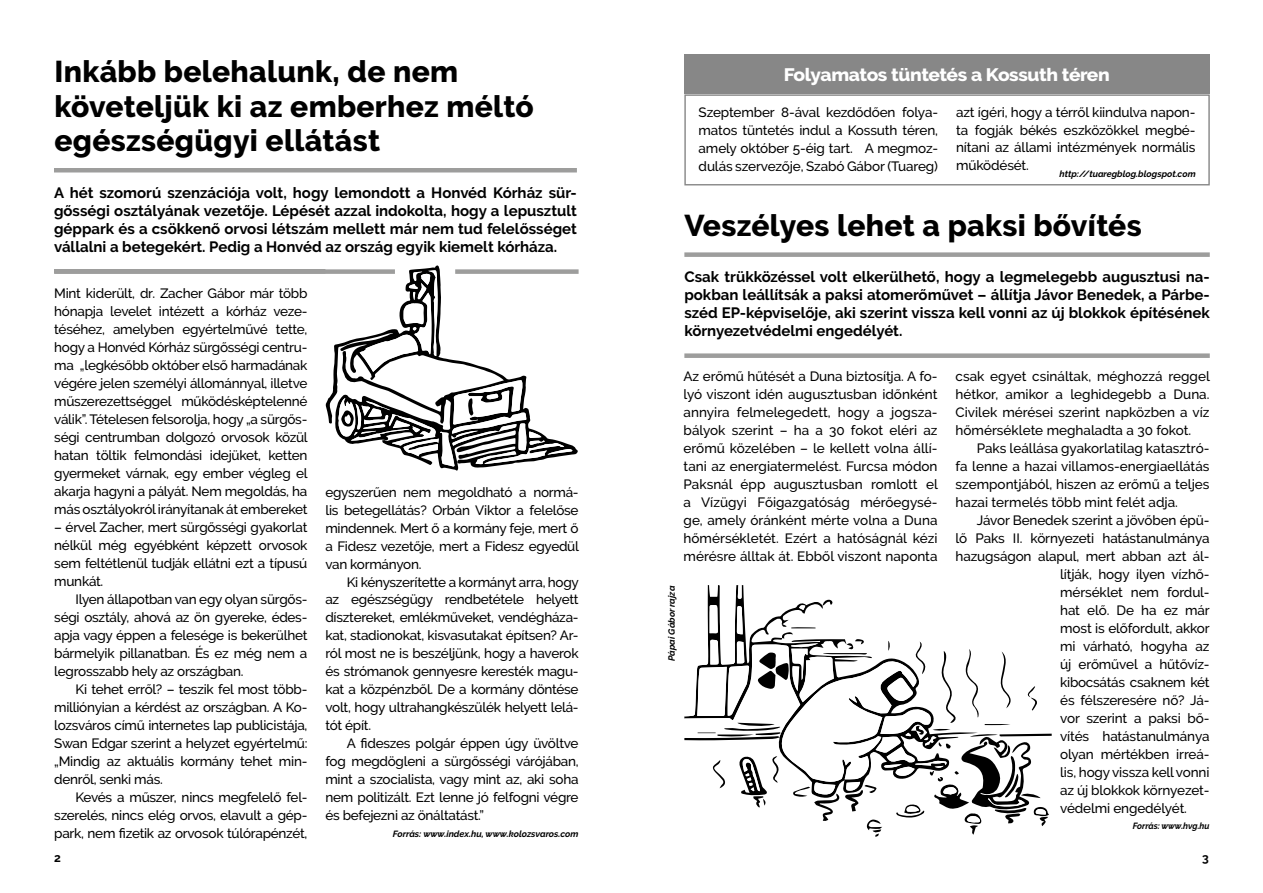
<style>
.page{position:relative;width:1263px;height:893px;background:#fff}
.page>*{position:absolute;margin:0;border:0;box-sizing:border-box;transform-origin:0 0}
.t1{font:800 30px/34.5px "Raleway";letter-spacing:.01em;color:#000}
.t2{font:800 18px "Raleway";letter-spacing:-.02em;color:#fff;scale:1.06 1}
.t3{font:700 15px/18px "Raleway";color:#000;text-align:justify}
.t4{font:500 13.5px/18px "Raleway";letter-spacing:-.01em;color:#000;text-align:justify}
.t5{font:700 12px "Raleway";color:#000}
.t6{font:italic 700 9px "Raleway";color:#000}
.t7{font:italic 700 9px "Raleway";color:#000;scale:.94 1}
</style>
<div class="page">
<div style="left:684px;top:94px;width:526px;height:91px;border:1px solid #878787"></div>
<div style="left:684px;top:54px;width:526px;height:40px;background:#878787"></div>
<div style="left:684px;top:252px;width:526px;height:5px;background:#9d9d9c"></div>
<div style="left:684px;top:353px;width:526px;height:5px;background:#9d9d9c"></div>
<hr style="left:54px;top:168px;width:523px;height:4px;background:#9d9d9c">
<svg style="left:684px;top:585px;width:368px;height:252px"></svg>
<svg style="left:325px;top:265px;width:253px;height:206px"></svg>
<svg style="left:360px;top:270px;width:78px;height:102px"></svg>
<svg style="left:338px;top:380px;width:234px;height:87px"></svg>
<div style="left:54px;top:269px;width:341px;height:5px;background:#9d9d9c"></div>
<div style="left:455px;top:269px;width:124px;height:5px;background:#9d9d9c"></div>
<h1 class="t1" style="left:55px;top:55px;width:481px">Inkább belehalunk, de nem követeljük ki az emberhez méltó egészségügyi ellátást</h1>
<p class="t3" style="left:54px;top:184px;width:524px">A hét szomorú szenzációja volt, hogy lemondott a Honvéd Kórház sür&shy;gősségi osztályának vezetője. Lépését azzal indokolta, hogy a lepusztult géppark és a csökkenő orvosi létszám mellett már nem tud felelősséget vállalni a betegekért. Pedig a Honvéd az ország egyik kiemelt kórháza.</p>
<p class="t4" style="left:54px;top:284px;width:255px">Mint kiderült, dr. Zacher Gábor már több hónapja levelet intézett a kórház veze&shy;téséhez, amelyben egyértelművé tette, hogy a Honvéd Kórház sürgősségi centru&shy;ma „legkésőbb október első harmadának végére jelen személyi állománnyal, illetve műszerezettséggel működésképtelenné válik”. Tételesen felsorolja, hogy „a sürgős&shy;ségi centrumban dolgozó orvosok közül hatan töltik felmondási idejüket, ketten gyermeket várnak, egy ember végleg el akarja hagyni a pályát. Nem megoldás, ha más osztályokról irányítanak át embereket</p>
<p class="t4" style="left:54px;top:518px;width:255px">– érvel Zacher, mert sürgősségi gyakorlat nélkül még egyébként képzett orvosok sem feltétlenül tudják ellátni ezt a típusú munkát.</p>
<p class="t4" style="left:54px;top:590px;width:255px;text-indent:21px">Ilyen állapotban van egy olyan sürgős&shy;ségi osztály, ahová az ön gyereke, édes&shy;apja vagy éppen a felesége is bekerülhet bármelyik pillanatban. És ez még nem a legrosszabb hely az országban.</p>
<p class="t4" style="left:54px;top:680px;width:255px;text-indent:21px">Ki tehet erről? – teszik fel most több&shy;milliónyian a kérdést az országban. A Ko&shy;lozsváros című internetes lap publicistája, Swan Edgar szerint a helyzet egyértelmű: „Mindig az aktuális kormány tehet min&shy;denről, senki más.</p>
<p class="t4" style="left:54px;top:788px;width:255px;text-indent:21px">Kevés a műszer, nincs megfelelő fel&shy;szerelés, nincs elég orvos, elavult a gép&shy;park, nem fizetik az orvosok túlórapénzét,</p>
<p class="t4" style="left:325px;top:483px;width:255px">egyszerűen nem megoldható a normá&shy;lis betegellátás? Orbán Viktor a felelőse mindennek. Mert ő a kormány feje, mert ő a Fidesz vezetője, mert a Fidesz egyedül van kormányon.</p>
<p class="t4" style="left:325px;top:573px;width:255px;text-indent:21px">Ki kényszerítette a kormányt arra, hogy az egészségügy rendbetétele helyett dísztereket, emlékműveket, vendégháza&shy;kat, stadionokat, kisvasutakat építsen? Ar&shy;ról most ne is beszéljünk, hogy a haverok és strómanok gennyesre keresték magu&shy;kat a közpénzből. De a kormány döntése volt, hogy ultrahangkészülék helyett lelá&shy;tót épít.</p>
<p class="t4" style="left:325px;top:735px;width:255px;text-indent:21px">A fideszes polgár éppen úgy üvöltve fog megdögleni a sürgősségi várójában, mint a szocialista, vagy mint az, aki soha nem politizált. Ezt lenne jó felfogni végre és befejezni az önáltatást.”</p>
<p class="t6" style="left:393px;top:829px;width:187px">Forrás: www.index.hu, www.kolozsvaros.com</p>
<h2 class="t2" style="left:784px;top:65px;width:309px">Folyamatos tüntetés a Kossuth téren</h2>
<p class="t4" style="left:699px;top:103px;width:241px">Szeptember 8-ával kezdődően folya&shy;matos tüntetés indul a Kossuth téren, amely október 5-éig tart. A megmoz&shy;dulás szervezője, Szabó Gábor (Tuareg)</p>
<p class="t4" style="left:956px;top:103px;width:241px">azt ígéri, hogy a térről kiindulva napon&shy;ta fogják békés eszközökkel megbé&shy;nítani az állami intézmények normális működését.</p>
<p class="t6" style="left:1059px;top:168px;width:138px">http://tuaregblog.blogspot.com</p>
<h1 class="t1" style="left:684px;top:208px;width:459px">Veszélyes lehet a paksi bővítés</h1>
<p class="t3" style="left:684px;top:268px;width:527px">Csak trükközéssel volt elkerülhető, hogy a legmelegebb augusztusi na&shy;pokban leállítsák a paksi atomerőművet – állítja Jávor Benedek, a Párbe&shy;széd EP-képviselője, aki szerint vissza kell vonni az új blokkok építésének környezetvédelmi engedélyét.</p>
<p class="t4" style="left:684px;top:367px;width:256px;text-align:left">Az erőmű hűtését a Duna biztosítja. A fo&shy;lyó viszont idén augusztusban időnként annyira felmelegedett, hogy a jogsza&shy;bályok szerint – ha a 30 fokot eléri az erőmű közelében – le kellett volna állí&shy;tani az energiatermelést. Furcsa módon Paksnál épp augusztusban romlott el a Vízügyi Főigazgatóság mérőegysé&shy;ge, amely óránként mérte volna a Duna hőmérsékletét. Ezért a hatóságnál kézi mérésre álltak át. Ebből viszont naponta</p>
<p class="t4" style="left:955px;top:367px;width:256px">csak egyet csináltak, méghozzá reggel hétkor, amikor a leghidegebb a Duna.<br>Civilek mérései szerint napközben a víz hőmérséklete meghaladta a 30 fokot.</p>
<p class="t4" style="left:955px;top:439px;width:255px;text-indent:21px">Paks leállása gyakorlatilag katasztró&shy;fa lenne a hazai villamos-energiaellátás szempontjából, hiszen az erőmű a teljes hazai termelés több mint felét adja.</p>
<p class="t4" style="left:977px;top:511px;width:234px">Jávor Benedek szerint a jövőben épü-</p>
<p class="t4" style="left:955px;top:529px;width:255px">lő Paks II. környezeti hatástanulmánya</p>
<p class="t4" style="left:955px;top:547px;width:255px">hazugságon alapul, mert abban azt ál-</p>
<p class="t4" style="left:1060px;top:565px;width:151px">lítják, hogy ilyen vízhő-</p>
<p class="t4" style="left:1060px;top:583px;width:151px">mérséklet nem fordul-</p>
<p class="t4" style="left:1060px;top:601px;width:151px">hat elő. De ha ez már</p>
<p class="t4" style="left:1060px;top:619px;width:151px">most is előfordult, akkor</p>
<p class="t4" style="left:1060px;top:637px;width:151px">mi várható, hogyha az</p>
<p class="t4" style="left:1060px;top:655px;width:151px">új erőművel a hűtővíz-</p>
<p class="t4" style="left:1060px;top:673px;width:151px">kibocsátás csaknem két</p>
<p class="t4" style="left:1060px;top:691px;width:151px">és félszeresére nő? Já-</p>
<p class="t4" style="left:1060px;top:709px;width:151px">vor szerint a paksi bő-</p>
<p class="t4" style="left:1060px;top:727px;width:151px">vítés hatástanulmánya</p>
<p class="t4" style="left:1060px;top:745px;width:151px">olyan mértékben irreá-</p>
<p class="t4" style="left:1060px;top:763px;width:151px">lis, hogy vissza kell vonni</p>
<p class="t4" style="left:1060px;top:781px;width:151px">az új blokkok környezet-</p>
<p class="t4" style="left:1060px;top:799px;width:128px">védelmi engedélyét.</p>
<p class="t7" style="left:1133px;top:821px;width:83px">Forrás: www.hvg.hu</p>
<p class="t6" style="left:667px;top:661px;width:77px;rotate:-90deg">Pápai Gábor rajza</p>
<p class="t5" style="left:54px;top:851px;width:8px">2</p>
<p class="t5" style="left:1202px;top:851px;width:8px">3</p>
</div>
